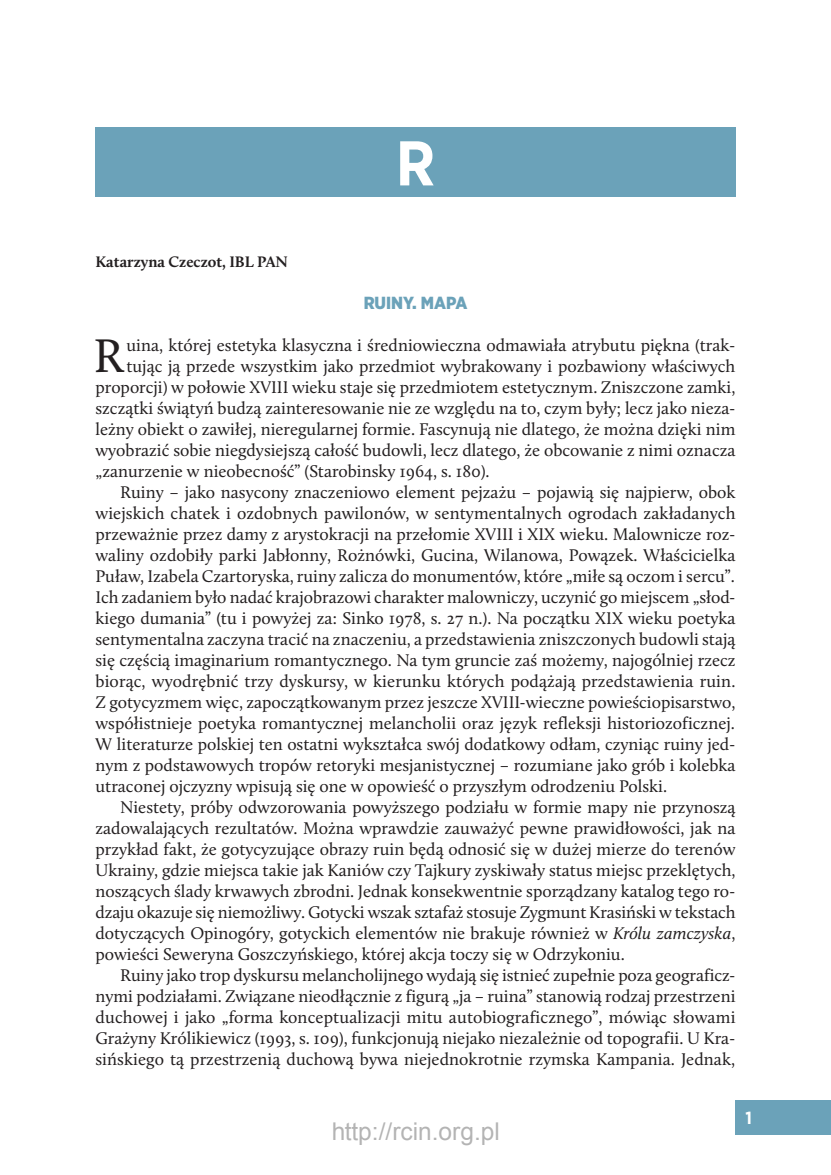
<style>
.page{position:relative;width:831px;height:1175px;background:#fff}
.page>*{position:absolute;margin:0;border:0;box-sizing:border-box;transform-origin:0 0}
.t1{font:700 63px "Gotham Narrow";color:#fff}
.t2{font:48.82px "Calluna";color:#231f20}
.t3{font:24.5px "Arial";color:rgb(0 0 0/.3)}
.t4{font:17.5px "Calluna";color:#231f20}
.t5{font:900 17.5px "Gotham Narrow";color:#6ba2b9}
.t6{font:700 17.5px "Gotham Narrow";color:#fff}
.t7{font:700 15.75px "Calluna";color:#231f20}
.s1{font-style:italic}
</style>
<div class="page">
<div style="left:735px;top:1099px;width:96px;height:35px;background:#6ba2b9"></div>
<div style="left:95px;top:127px;width:640px;height:70px;background:#6ba2b9"></div>
<h1 class="t1" style="left:396px;top:123px;width:41px">R</h1>
<p class="t7" style="left:95px;top:252px;width:194px">Katarzyna Czeczot, IBL PAN</p>
<p class="t5" style="left:364px;top:291px;width:105px">Ruiny. MAPA</p>
<h2 class="t2" style="left:93px;top:326px;width:32px">R</h2>
<p class="t4" style="left:126px;top:334px;width:610px">uina, której estetyka klasyczna i średniowieczna odmawiała atrybutu piękna (trak-</p>
<p class="t4" style="left:126px;top:355px;width:610px">tując ją przede wszystkim jako przedmiot wybrakowany i pozbawiony właściwych</p>
<p class="t4" style="left:95px;top:376px;width:641px">proporcji) w połowie XVIII wieku staje się przedmiotem estetycznym. Zniszczone zamki,</p>
<p class="t4" style="left:95px;top:397px;width:641px">szczątki świątyń budzą zainteresowanie nie ze względu na to, czym były; lecz jako nieza-</p>
<p class="t4" style="left:95px;top:418px;width:641px">leżny obiekt o zawiłej, nieregularnej formie. Fascynują nie dlatego, że można dzięki nim</p>
<p class="t4" style="left:95px;top:439px;width:641px">wyobrazić sobie niegdysiejszą całość budowli, lecz dlatego, że obcowanie z nimi oznacza</p>
<p class="t4" style="left:95px;top:460px;width:396px">„zanurzenie w nieobecność” (Starobinsky 1964, s. 180).</p>
<p class="t4" style="left:120px;top:481px;width:617px">Ruiny – jako nasycony znaczeniowo element pejzażu – pojawią się najpierw, obok</p>
<p class="t4" style="left:95px;top:502px;width:641px">wiejskich chatek i ozdobnych pawilonów, w sentymentalnych ogrodach zakładanych</p>
<p class="t4" style="left:95px;top:523px;width:641px">przeważnie przez damy z arystokracji na przełomie XVIII i XIX wieku. Malownicze roz-</p>
<p class="t4" style="left:95px;top:544px;width:641px">waliny ozdobiły parki Jabłonny, Rożnówki, Gucina, Wilanowa, Powązek. Właścicielka</p>
<p class="t4" style="left:95px;top:565px;width:641px">Puław, Izabela Czartoryska, ruiny zalicza do monumentów, które „miłe są oczom i sercu”.</p>
<p class="t4" style="left:95px;top:586px;width:641px">Ich zadaniem było nadać krajobrazowi charakter malowniczy, uczynić go miejscem „słod-</p>
<p class="t4" style="left:95px;top:607px;width:641px">kiego dumania” (tu i powyżej za: Sinko 1978, s. 27 n.). Na początku XIX wieku poetyka</p>
<p class="t4" style="left:95px;top:628px;width:641px">sentymentalna zaczyna tracić na znaczeniu, a przedstawienia zniszczonych budowli stają</p>
<p class="t4" style="left:95px;top:649px;width:641px">się częścią imaginarium romantycznego. Na tym gruncie zaś możemy, najogólniej rzecz</p>
<p class="t4" style="left:95px;top:670px;width:641px">biorąc, wyodrębnić trzy dyskursy, w kierunku których podążają przedstawienia ruin.</p>
<p class="t4" style="left:95px;top:691px;width:641px">Z gotycyzmem więc, zapoczątkowanym przez jeszcze XVIII-wieczne powieściopisarstwo,</p>
<p class="t4" style="left:95px;top:712px;width:641px">współistnieje poetyka romantycznej melancholii oraz język refleksji historiozoficznej.</p>
<p class="t4" style="left:95px;top:733px;width:641px">W literaturze polskiej ten ostatni wykształca swój dodatkowy odłam, czyniąc ruiny jed-</p>
<p class="t4" style="left:95px;top:754px;width:641px">nym z podstawowych tropów retoryki mesjanistycznej – rozumiane jako grób i kolebka</p>
<p class="t4" style="left:95px;top:775px;width:573px">utraconej ojczyzny wpisują się one w opowieść o przyszłym odrodzeniu Polski.</p>
<p class="t4" style="left:120px;top:796px;width:617px">Niestety, próby odwzorowania powyższego podziału w formie mapy nie przynoszą</p>
<p class="t4" style="left:95px;top:817px;width:641px">zadowalających rezultatów. Można wprawdzie zauważyć pewne prawidłowości, jak na</p>
<p class="t4" style="left:95px;top:838px;width:641px">przykład fakt, że gotycyzujące obrazy ruin będą odnosić się w dużej mierze do terenów</p>
<p class="t4" style="left:95px;top:859px;width:641px">Ukrainy, gdzie miejsca takie jak Kaniów czy Tajkury zyskiwały status miejsc przeklętych,</p>
<p class="t4" style="left:95px;top:880px;width:641px">noszących ślady krwawych zbrodni. Jednak konsekwentnie sporządzany katalog tego ro-</p>
<p class="t4" style="left:95px;top:901px;width:642px">dzaju okazuje się niemożliwy. Gotycki wszak sztafaż stosuje Zygmunt Krasiński w tekstach</p>
<p class="t4" style="left:95px;top:922px;width:641px">dotyczących Opinogóry, gotyckich elementów nie brakuje również w <span class="s1">Królu zamczyska</span>,</p>
<p class="t4" style="left:95px;top:943px;width:531px">powieści Seweryna Goszczyńskiego, której akcja toczy się w Odrzykoniu.</p>
<p class="t4" style="left:120px;top:964px;width:617px">Ruiny jako trop dyskursu melancholijnego wydają się istnieć zupełnie poza geograficz-</p>
<p class="t4" style="left:95px;top:985px;width:641px">nymi podziałami. Związane nieodłącznie z figurą „ja – ruina” stanowią rodzaj przestrzeni</p>
<p class="t4" style="left:95px;top:1006px;width:641px">duchowej i jako „forma konceptualizacji mitu autobiograficznego”, mówiąc słowami</p>
<p class="t4" style="left:95px;top:1027px;width:641px">Grażyny Królikiewicz (1993, s. 109), funkcjonują niejako niezależnie od topografii. U Kra-</p>
<p class="t4" style="left:95px;top:1048px;width:641px">sińskiego tą przestrzenią duchową bywa niejednokrotnie rzymska Kampania. Jednak,</p>
<h3 class="t3" style="left:331px;top:1115px;width:170px">http://rcin.org.pl</h3>
<p class="t6" style="left:745px;top:1106px;width:8px">1</p>
</div>
